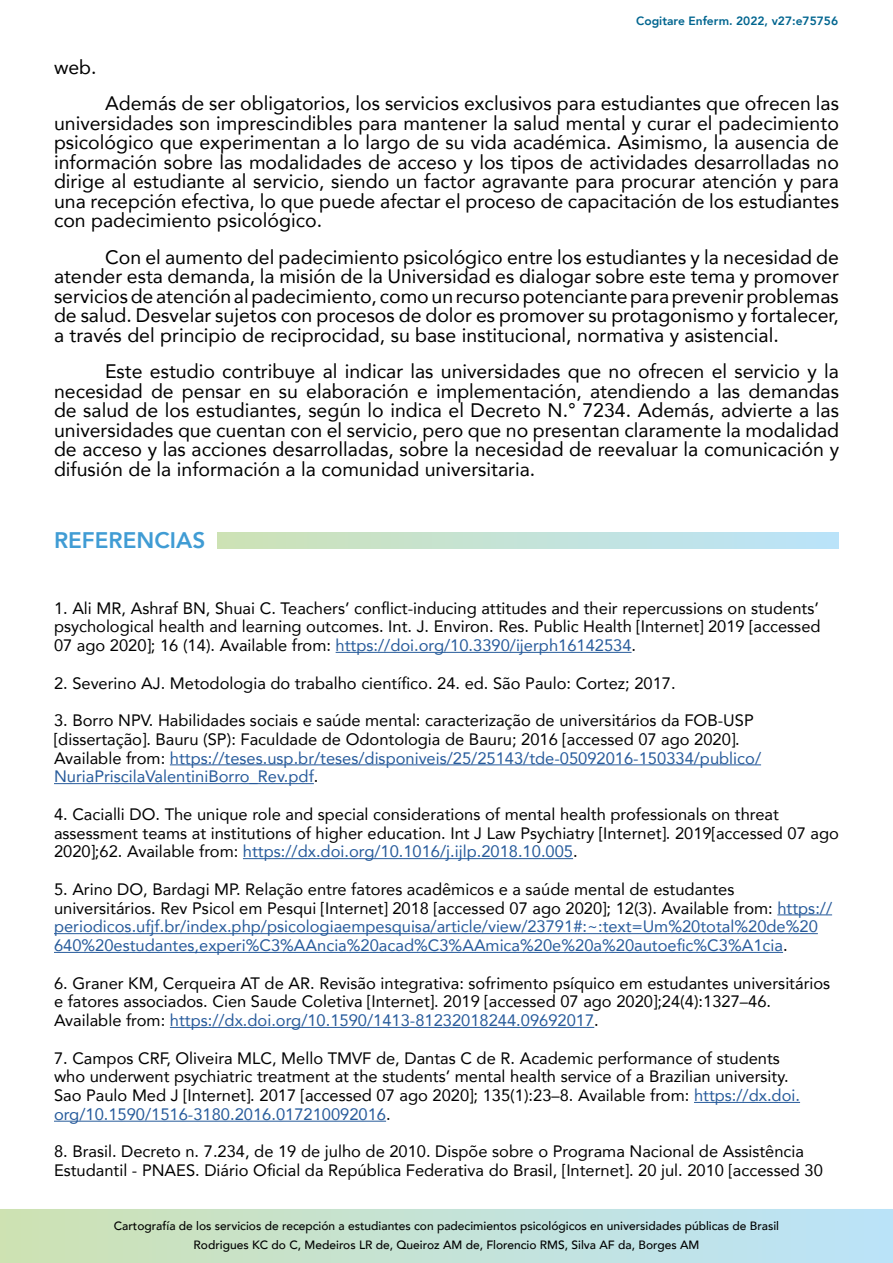
<style>
.page{position:relative;width:893px;height:1263px;background:#fff}
.page>*{position:absolute;margin:0;border:0;box-sizing:border-box;transform-origin:0 0}
.t1{font:800 22.5px "Avenir";color:#409cd4}
.t2{font:19.5px/19.5px "Avenir";color:#000;text-align:justify}
.t3{font:16.5px/18.8px "Avenir";color:#000}
.t4{font:16.5px/18.8px "Avenir";color:#275b9b}
.t5{font:500 12px/18.6px "Avenir";color:#000;text-align:center}
.t6{font:800 12px "Avenir";color:#00658f}
.s1{color:#275b9b}
.s2{color:#000}
</style>
<div class="page">
<div style="left:218px;top:532px;width:621px;height:17px;background:linear-gradient(to right,#cde2b5,#bae3fb)"></div>
<svg style="left:0;top:1209px;width:893px;height:54px;background:#c4e2d6"></svg>
<hr style="left:336px;top:652px;width:296px;height:1px;background:#275b9b">
<hr style="left:170px;top:764px;width:591px;height:1px;background:#275b9b">
<hr style="left:54px;top:783px;width:260px;height:1px;background:#275b9b">
<hr style="left:243px;top:858px;width:330px;height:1px;background:#275b9b">
<hr style="left:777px;top:914px;width:55px;height:1px;background:#275b9b">
<hr style="left:54px;top:933px;width:764px;height:1px;background:#275b9b">
<hr style="left:54px;top:952px;width:729px;height:1px;background:#275b9b">
<hr style="left:170px;top:1027px;width:424px;height:1px;background:#275b9b">
<hr style="left:694px;top:1102px;width:106px;height:1px;background:#275b9b">
<hr style="left:54px;top:1121px;width:332px;height:1px;background:#275b9b">
<p class="t6" style="left:636px;top:12px;width:203px">Cogitare Enferm. 2022, v27:e75756</p>
<p class="t2" style="left:54px;top:56px;width:44px">web.</p>
<p class="t2" style="left:54px;top:93px;width:786px;text-indent:51px">Además de ser obligatorios, los servicios exclusivos para estudiantes que ofrecen las universidades son imprescindibles para mantener la salud mental y curar el padecimiento psicológico que experimentan a lo largo de su vida académica. Asimismo, la ausencia de información sobre las modalidades de acceso y los tipos de actividades desarrolladas no dirige al estudiante al servicio, siendo un factor agravante para procurar atención y para una recepción efectiva, lo que puede afectar el proceso de capacitación de los estudiantes con padecimiento psicológico.</p>
<p class="t2" style="left:54px;top:246px;width:786px;text-indent:51px">Con el aumento del padecimiento psicológico entre los estudiantes y la necesidad de atender esta demanda, la misión de la Universidad es dialogar sobre este tema y promover servicios de atención al padecimiento, como un recurso potenciante para prevenir problemas de salud. Desvelar sujetos con procesos de dolor es promover su protagonismo y fortalecer, a través del principio de reciprocidad, su base institucional, normativa y asistencial.</p>
<p class="t2" style="left:54px;top:361px;width:786px;text-indent:51px">Este estudio contribuye al indicar las universidades que no ofrecen el servicio y la necesidad de pensar en su elaboración e implementación, atendiendo a las demandas de salud de los estudiantes, según lo indica el Decreto N.° 7234. Además, advierte a las universidades que cuentan con el servicio, pero que no presentan claramente la modalidad de acceso y las acciones desarrolladas, sobre la necesidad de reevaluar la comunicación y difusión de la información a la comunidad universitaria.</p>
<h1 class="t1" style="left:54px;top:523px;width:153px">REFERENCIAS</h1>
<p class="t3" style="left:54px;top:598px;width:768px;text-align:justify">1. Ali MR, Ashraf BN, Shuai C. Teachers’ conflict-inducing attitudes and their repercussions on students’ psychological health and learning outcomes. Int. J. Environ. Res. Public Health [Internet] 2019 [accessed 07 ago 2020]; 16 (14). Available from: <span class="s1">https://doi.org/10.3390/ijerph16142534</span>.</p>
<p class="t3" style="left:54px;top:673px;width:623px">2. Severino AJ. Metodologia do trabalho científico. 24. ed. São Paulo: Cortez; 2017.</p>
<p class="t3" style="left:54px;top:710px;width:709px">3. Borro NPV. Habilidades sociais e saúde mental: caracterização de universitários da FOB-USP [dissertação]. Bauru (SP): Faculdade de Odontologia de Bauru; 2016 [accessed 07 ago 2020].<br>Available from: <span class="s1">https://teses.usp.br/teses/disponiveis/25/25143/tde-05092016-150334/publico/ NuriaPriscilaValentiniBorro_Rev.pdf</span>.</p>
<p class="t3" style="left:54px;top:804px;width:786px">4. Cacialli DO. The unique role and special considerations of mental health professionals on threat assessment teams at institutions of higher education. Int J Law Psychiatry [Internet]. 2019[accessed 07 ago<br>2020];62. Available from: <span class="s1">https://dx.doi.org/10.1016/j.ijlp.2018.10.005</span>.</p>
<p class="t4" style="left:54px;top:879px;width:780px"><span class="s2">5. Arino DO, Bardagi MP. Relação entre fatores acadêmicos e a saúde mental de estudantes universitários. Rev Psicol em Pesqui [Internet] 2018 [accessed 07 ago 2020]; 12(3). Available from:</span> https:// periodicos.ufjf.br/index.php/psicologiaempesquisa/article/view/23791#:~:text=Um%20total%20de%20<br>640%20estudantes,experi%C3%AAncia%20acad%C3%AAmica%20e%20a%20autoefic%C3%A1cia<span class="s2">.</span></p>
<p class="t3" style="left:54px;top:973px;width:778px">6. Graner KM, Cerqueira AT de AR. Revisão integrativa: sofrimento psíquico em estudantes universitários e fatores associados. Cien Saude Coletiva [Internet]. 2019 [accessed 07 ago 2020];24(4):1327–46.<br>Available from: <span class="s1">https://dx.doi.org/10.1590/1413-81232018244.09692017</span>.</p>
<p class="t3" style="left:54px;top:1048px;width:748px">7. Campos CRF, Oliveira MLC, Mello TMVF de, Dantas C de R. Academic performance of students who underwent psychiatric treatment at the students’ mental health service of a Brazilian university.<br>Sao Paulo Med J [Internet]. 2017 [accessed 07 ago 2020]; 135(1):23–8. Available from: <span class="s1">https://dx.doi. org/10.1590/1516-3180.2016.017210092016</span>.</p>
<p class="t3" style="left:54px;top:1142px;width:770px">8. Brasil. Decreto n. 7.234, de 19 de julho de 2010. Dispõe sobre o Programa Nacional de Assistência<br>Estudantil - PNAES. Diário Oficial da República Federativa do Brasil, [Internet]. 20 jul. 2010 [accessed 30</p>
<p class="t5" style="left:114px;top:1216px;width:667px">Cartografía de los servicios de recepción a estudiantes con padecimientos psicológicos en universidades públicas de Brasil<br>Rodrigues KC do C, Medeiros LR de, Queiroz AM de, Florencio RMS, Silva AF da, Borges AM</p>
</div>
